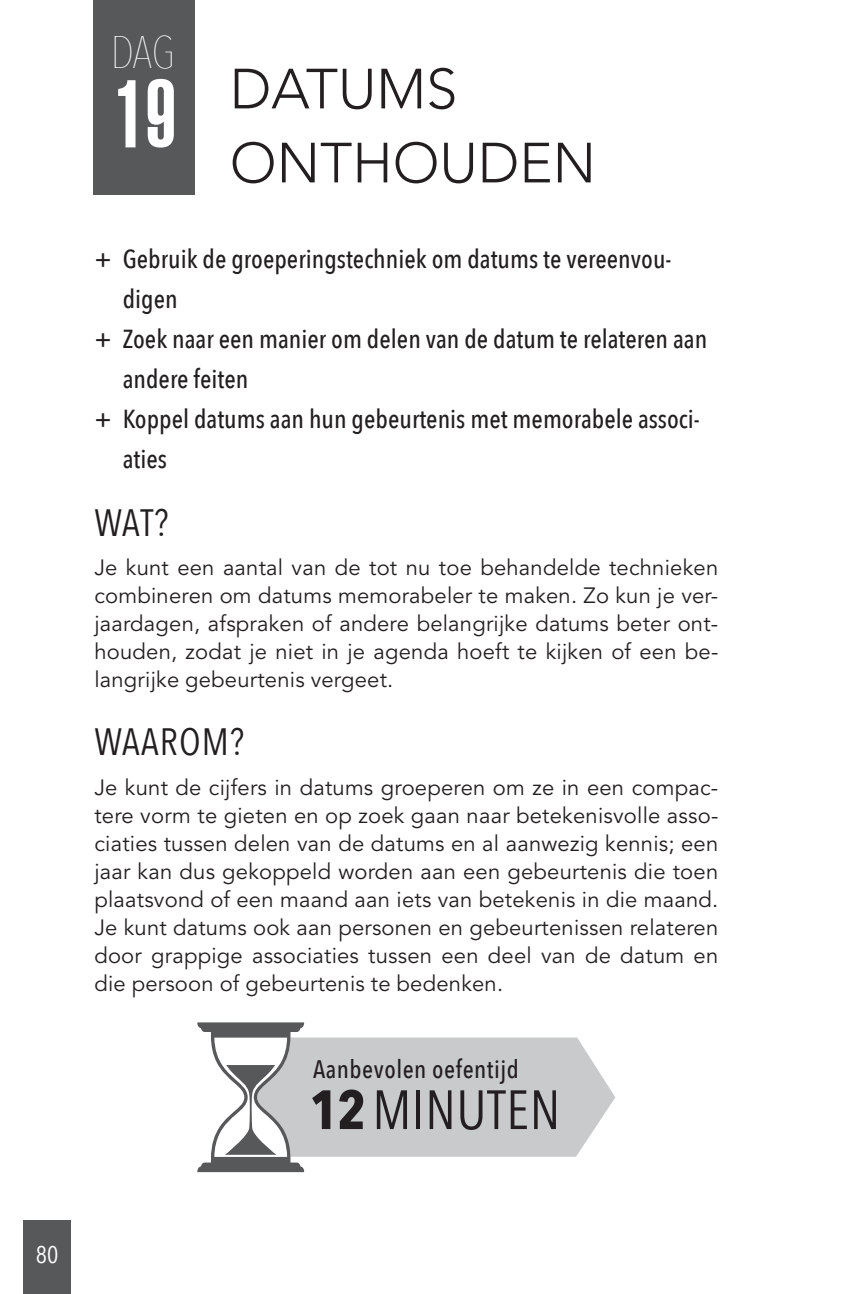
<style>
.page{position:relative;width:850px;height:1294px;background:#fff}
.page>*{position:absolute;margin:0;border:0;box-sizing:border-box;transform-origin:0 0}
.t1{font:300 56px/74px "Avenir LT Std";color:#231f20}
.t2{font:54.6px "Avenir Next Condensed";letter-spacing:.01em;color:#231f20}
.t3{font:200 45.4px "Avenir Next Condensed";color:#fff}
.t4{font:38px "Avenir Next Condensed";letter-spacing:.03em;color:#231f20}
.t5{font:500 26px "Avenir Next Condensed";color:#231f20}
.t6{font:500 25.2px "Avenir Next Condensed";letter-spacing:.02em;color:#231f20}
.t7{font:24px "Avenir Next Condensed";color:#fff}
.t8{font:22px/28px "Avenir LT Std";letter-spacing:.01em;color:#231f20;text-align:justify}
.s1{font-family:"Helvetica LT Std Ultra Comp";font-weight:400;font-size:94.4px;color:#fff}
.s2{font-weight:700}
</style>
<div class="page">
<div style="left:23px;top:1220px;width:48px;height:73px;background:#57585a"></div>
<div style="left:93px;top:0;width:101px;height:195px;background:#57585a"></div>
<svg style="left:197px;top:1022px;width:418px;height:150px"></svg>
<h3 class="t3" style="left:111px;top:25px;width:66px">DAG</h3>
<h1 class="t1" style="left:230px;top:52px;width:368px;text-indent:-116px"><span class="s1">19</span> DATUMS<br>ONTHOUDEN</h1>
<p class="t5" style="left:94px;top:243px;width:578px">+ Gebruik de groeperingstechniek om datums te vereenvou-</p>
<p class="t5" style="left:123px;top:283px;width:56px">digen</p>
<p class="t5" style="left:94px;top:323px;width:614px">+ Zoek naar een manier om delen van de datum te relateren aan</p>
<p class="t5" style="left:123px;top:363px;width:127px">andere feiten</p>
<p class="t5" style="left:94px;top:403px;width:607px">+ Koppel datums aan hun gebeurtenis met memorabele associ-</p>
<p class="t5" style="left:123px;top:443px;width:46px">aties</p>
<h3 class="t4" style="left:94px;top:490px;width:76px">WAT?</h3>
<p class="t8" style="left:94px;top:554px;width:625px">Je kunt een aantal van de tot nu toe behandelde technieken combineren om datums memorabeler te maken. Zo kun je ver&shy;jaardagen, afspraken of andere belangrijke datums beter ont&shy;houden, zodat je niet in je agenda hoeft te kijken of een be&shy;langrijke gebeurtenis vergeet.</p>
<h3 class="t4" style="left:94px;top:709px;width:151px">WAAROM?</h3>
<p class="t8" style="left:94px;top:773px;width:625px">Je kunt de cijfers in datums groeperen om ze in een compac&shy;tere vorm te gieten en op zoek gaan naar betekenisvolle asso&shy;ciaties tussen delen van de datums en al aanwezig kennis; een jaar kan dus gekoppeld worden aan een gebeurtenis die toen plaatsvond of een maand aan iets van betekenis in die maand.<br>Je kunt datums ook aan personen en gebeurtenissen relateren door grappige associaties tussen een deel van de datum en die persoon of gebeurtenis te bedenken.</p>
<p class="t6" style="left:313px;top:1053px;width:207px">Aanbevolen oefentijd</p>
<h2 class="t2" style="left:310px;top:1063px;width:252px"><span class="s2">12</span> MINUTEN</h2>
<p class="t7" style="left:36px;top:1233px;width:24px">80</p>
</div>
